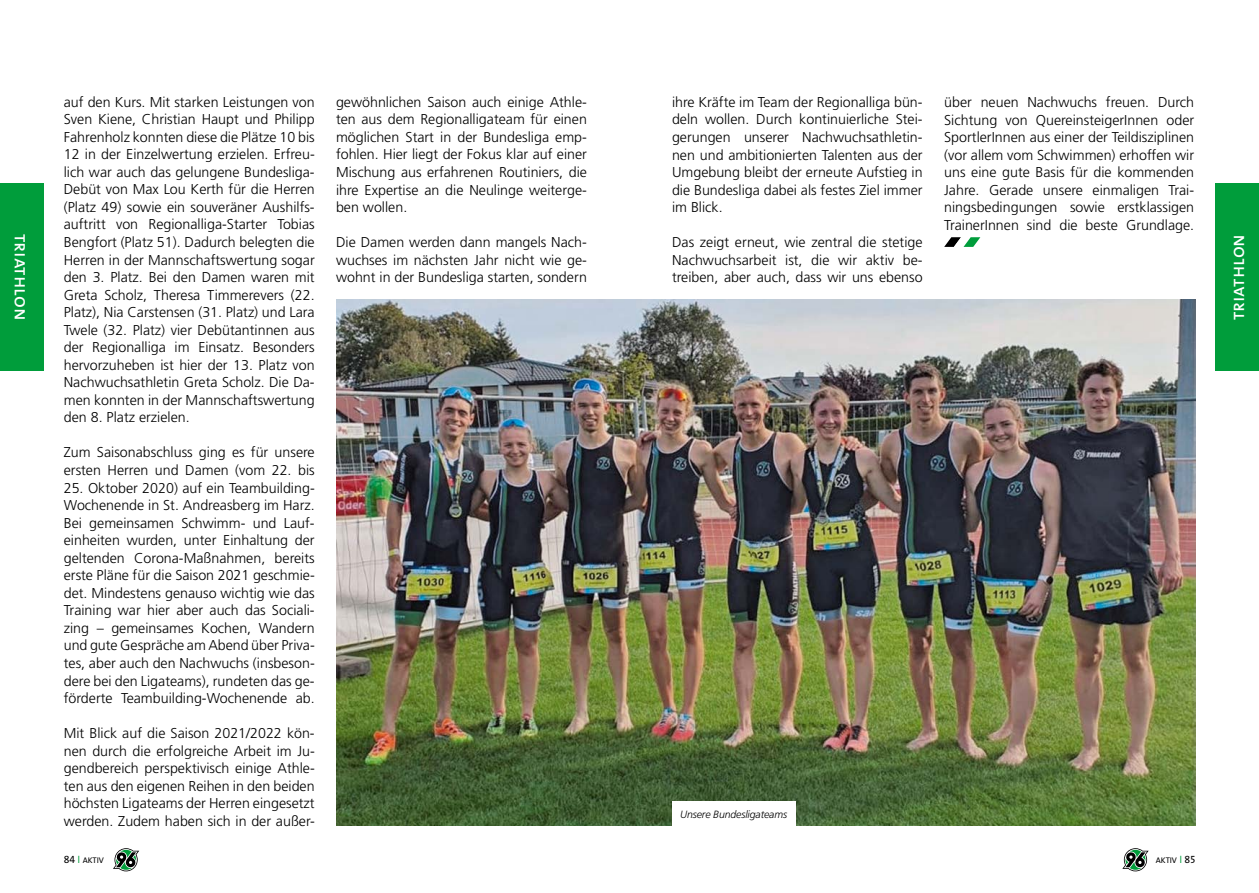
<style>
.page{position:relative;width:1259px;height:893px;background:#fff}
.page>*{position:absolute;margin:0;border:0;box-sizing:border-box;transform-origin:0 0}
.t1{font:19.5px "The Mix Caps";color:#fff}
.t2{font:300 14.25px/17.5px "Frutiger";color:#000;text-align:justify}
.t3{font:italic 300 10.5px "Frutiger";letter-spacing:-.01em;color:#000}
.t4{font:8.25px "The Mix Caps";letter-spacing:-.01em;color:#000}
.s1{font-size:10.5px}
.s2{font-family:"Meta Plus Normal";font-size:10.5px;color:#009d3b}
</style>
<div class="page">
<svg style="left:1122px;top:848px;width:26px;height:23px"></svg>
<svg style="left:113px;top:848px;width:26px;height:23px"></svg>
<svg style="left:944px;top:237px;width:36px;height:10px"></svg>
<img style="left:336px;top:299px;width:859px;height:527px">
<div style="left:1215px;top:184px;width:44px;height:187px;background:#009d3b"></div>
<div style="left:0;top:184px;width:44px;height:187px;background:#009d3b"></div>
<div style="left:672px;top:801px;width:123px;height:26px;background:#fff"></div>
<h1 class="t1" style="left:37px;top:234px;width:88px;rotate:90deg">triathlon</h1>
<p class="t2" style="left:64px;top:93px;width:252px">auf den Kurs. Mit starken Leistungen von Sven Kiene, Christian Haupt und Philipp Fahrenholz konnten diese die Plätze 10 bis 12 in der Einzelwertung erzielen. Erfreu&shy;lich war auch das gelungene Bundesliga-Debüt von Max Lou Kerth für die Herren (Platz 49) sowie ein souveräner Aushilfs&shy;auftritt von Regionalliga-Starter Tobias Bengfort (Platz 51). Dadurch belegten die Herren in der Mannschaftswertung sogar den 3. Platz. Bei den Damen waren mit Greta Scholz, Theresa Timmerevers (22.<br>Platz), Nia Carstensen (31. Platz) und Lara Twele (32. Platz) vier Debütantinnen aus der Regionalliga im Einsatz. Besonders hervorzuheben ist hier der 13. Platz von Nachwuchsathletin Greta Scholz. Die Da&shy;men konnten in der Mannschaftswertung den 8. Platz erzielen.</p>
<p class="t2" style="left:64px;top:444px;width:252px">Zum Saisonabschluss ging es für unsere ersten Herren und Damen (vom 22. bis</p>
<p class="t2" style="left:64px;top:479px;width:252px">25. Oktober 2020) auf ein Teambuilding-Wochenende in St. Andreasberg im Harz.<br>Bei gemeinsamen Schwimm- und Lauf&shy;einheiten wurden, unter Einhaltung der geltenden Corona-Maßnahmen, bereits erste Pläne für die Saison 2021 geschmie&shy;det. Mindestens genauso wichtig wie das Training war hier aber auch das Sociali&shy;zing – gemeinsames Kochen, Wandern und gute Gespräche am Abend über Priva&shy;tes, aber auch den Nachwuchs (insbeson&shy;dere bei den Ligateams), rundeten das ge&shy;förderte Teambuilding-Wochenende ab.</p>
<p class="t2" style="left:64px;top:724px;width:252px">Mit Blick auf die Saison 2021/2022 kön&shy;nen durch die erfolgreiche Arbeit im Ju&shy;gendbereich perspektivisch einige Athle&shy;ten aus den eigenen Reihen in den beiden höchsten Ligateams der Herren eingesetzt werden. Zudem haben sich in der außer-</p>
<p class="t2" style="left:336px;top:93px;width:252px">gewöhnlichen Saison auch einige Athle&shy;ten aus dem Regionalligateam für einen möglichen Start in der Bundesliga emp&shy;fohlen. Hier liegt der Fokus klar auf einer Mischung aus erfahrenen Routiniers, die ihre Expertise an die Neulinge weiterge&shy;ben wollen.</p>
<p class="t2" style="left:336px;top:233px;width:252px">Die Damen werden dann mangels Nach&shy;wuchses im nächsten Jahr nicht wie ge&shy;wohnt in der Bundesliga starten, sondern</p>
<p class="t2" style="left:672px;top:93px;width:252px">ihre Kräfte im Team der Regionalliga bün&shy;deln wollen. Durch kontinuierliche Stei&shy;gerungen unserer Nachwuchsathletin&shy;nen und ambitionierten Talenten aus der Umgebung bleibt der erneute Aufstieg in die Bundesliga dabei als festes Ziel immer im Blick.</p>
<p class="t2" style="left:672px;top:233px;width:252px">Das zeigt erneut, wie zentral die stetige Nachwuchsarbeit ist, die wir aktiv be&shy;treiben, aber auch, dass wir uns ebenso</p>
<p class="t2" style="left:944px;top:93px;width:251px">über neuen Nachwuchs freuen. Durch Sichtung von QuereinsteigerInnen oder SportlerInnen aus einer der Teildisziplinen (vor allem vom Schwimmen) erhoffen wir uns eine gute Basis für die kommenden Jahre. Gerade unsere einmaligen Trai&shy;ningsbedingungen sowie erstklassigen TrainerInnen sind die beste Grundlage.</p>
<p class="t3" style="left:680px;top:809px;width:108px">Unsere Bundesligateams</p>
<p class="t4" style="left:64px;top:853px;width:42px"><span class="s1">84</span> <span class="s2">I</span> AKTIV</p>
<p class="t4" style="left:1155px;top:853px;width:41px">AKTIV <span class="s2">I</span> <span class="s1">85</span></p>
<h1 class="t1" style="left:1221px;top:320px;width:88px;rotate:-90deg">triathlon</h1>
</div>
